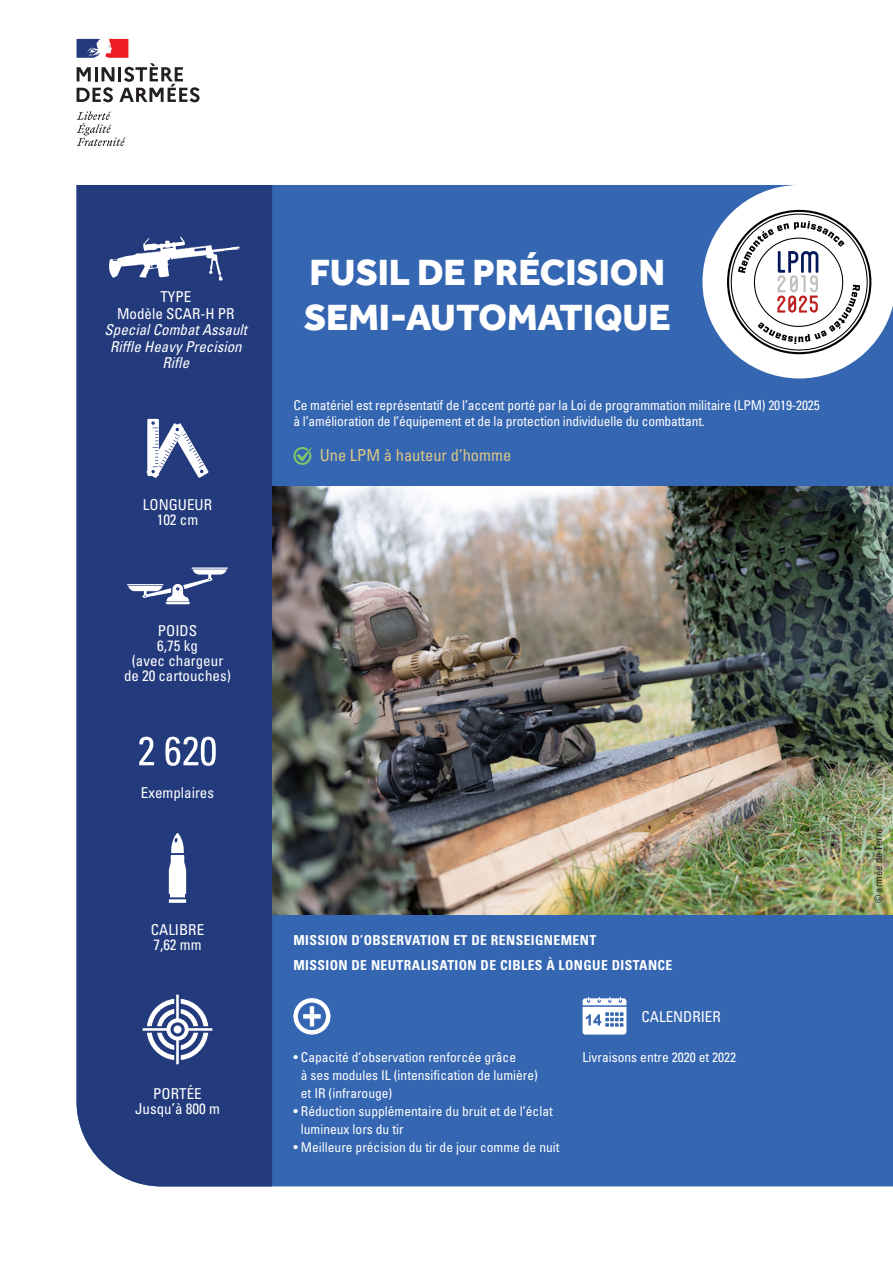
<style>
.page{position:relative;width:893px;height:1263px;background:#fff}
.page>*{position:absolute;margin:0;border:0;box-sizing:border-box;transform-origin:0 0}
.t1{font:800 37.5px/45px "Effra";color:#fff}
.t2{font:condensed 16.5px "Univers LT Std";color:#dbc585}
.t3{font:condensed 15px/15px "Univers LT Std";color:#fff;text-align:center}
.t4{font:italic condensed 15px/16.5px "Univers LT Std";color:#fff;text-align:center}
.t5{font:700 condensed 13.65px/24.9px "Univers LT Std";letter-spacing:.03em;color:#fff}
.t6{font:condensed 13.5px/18px "Univers LT Std";color:#fff}
.t7{font:condensed 10.5px "Univers LT Std";color:#231f20}
</style>
<div class="page">
<div style="left:272px;top:185px;width:621px;height:1001px;background:#3566b1"></div>
<div style="left:77px;top:185px;width:195px;height:1001px;background:#233b7d"></div>
<svg style="left:77px;top:111px;width:48px;height:35px"></svg>
<svg style="left:77px;top:39px;width:123px;height:63px"></svg>
<svg style="left:702px;top:185px;width:191px;height:193px"></svg>
<div style="left:293px;top:998px;width:37px;height:37px;border:4px solid #fff;border-radius:50%"></div>
<svg style="left:303px;top:1006px;width:18px;height:20px"></svg>
<svg style="left:583px;top:997px;width:43px;height:37px"></svg>
<svg style="left:293px;top:447px;width:19px;height:18px"></svg>
<svg style="left:169px;top:899px;width:17px;height:4px"></svg>
<svg style="left:169px;top:833px;width:17px;height:64px"></svg>
<svg style="left:146px;top:419px;width:63px;height:59px"></svg>
<hr style="left:127px;top:584px;width:36px;height:1px;background:#fff">
<hr style="left:192px;top:567px;width:36px;height:2px;background:#fff">
<svg style="left:128px;top:569px;width:99px;height:35px"></svg>
<svg style="left:143px;top:995px;width:69px;height:69px"></svg>
<svg style="left:139px;top:737px;width:77px;height:29px"></svg>
<img style="left:272px;top:486px;width:621px;height:428px">
<svg style="left:107px;top:236px;width:133px;height:45px"></svg>
<p class="t3" style="left:117px;top:288px;width:119px;line-height:16.5px">TYPE<br>Modèle SCAR-H PR</p>
<p class="t4" style="left:105px;top:322px;width:144px">Special Combat Assault<br>Riffle Heavy Precision<br>Rifle</p>
<p class="t3" style="left:143px;top:497px;width:71px">LONGUEUR<br>102 cm</p>
<p class="t3" style="left:124px;top:623px;width:108px">POIDS<br>6,75 kg<br>(avec chargeur de 20 cartouches)</p>
<p class="t3" style="left:141px;top:785px;width:75px">Exemplaires</p>
<h1 class="t1" style="left:304px;top:249px;width:368px">FUSIL DE PRÉCISION<br>SEMI-AUTOMATIQUE</h1>
<p class="t6" style="left:293px;top:396px;width:528px;line-height:16.2px">Ce matériel est représentatif de l’accent porté par la Loi de programmation militaire (LPM) 2019-2025 à l’amélioration de l’équipement et de la protection individuelle du combattant.</p>
<p class="t2" style="left:320px;top:444px;width:193px">Une LPM à hauteur d’homme</p>
<p class="t3" style="left:151px;top:922px;width:55px;text-align:left">CALIBRE<br>7,62 mm</p>
<p class="t3" style="left:135px;top:1085px;width:86px">PORTÉE<br>Jusqu’à 800 m</p>
<p class="t5" style="left:293px;top:928px;width:380px">MISSION D’OBSERVATION ET DE RENSEIGNEMENT<br>MISSION DE NEUTRALISATION DE CIBLES À LONGUE DISTANCE</p>
<p class="t6" style="left:301px;top:1048px;width:238px;text-indent:-7px">• Capacité d’observation renforcée grâce<br>à ses modules IL (intensification de lumière) et IR (infrarouge)</p>
<p class="t6" style="left:301px;top:1102px;width:253px;text-indent:-7px">• Réduction supplémentaire du bruit et de l’éclat lumineux lors du tir</p>
<p class="t6" style="left:293px;top:1138px;width:268px">• Meilleure précision du tir de jour comme de nuit</p>
<p class="t3" style="left:642px;top:1009px;width:81px">CALENDRIER</p>
<p class="t6" style="left:583px;top:1048px;width:155px">Livraisons entre 2020 et 2022</p>
<p class="t7" style="left:872px;top:903px;width:76px;rotate:-90deg">© armée de Terre</p>
</div>
